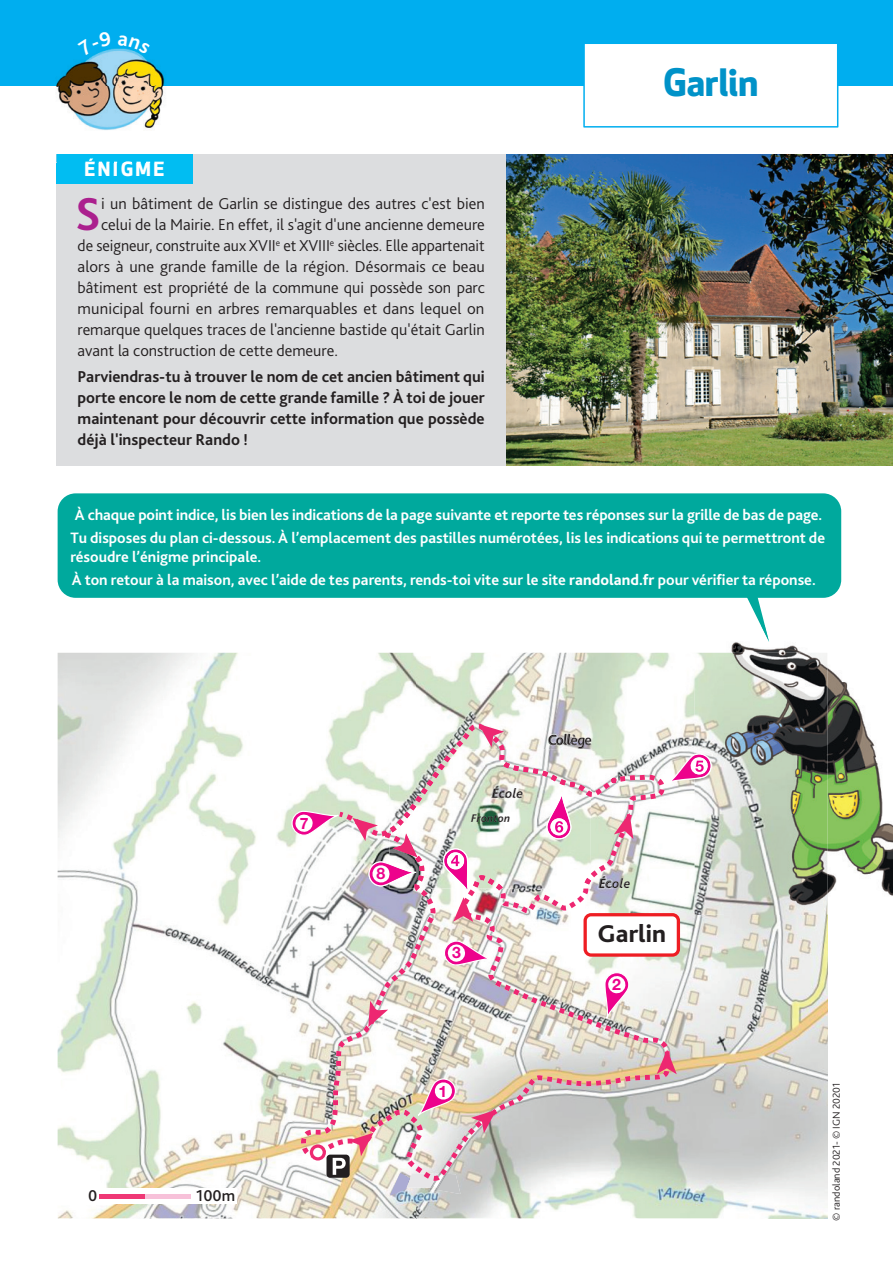
<style>
.page{position:relative;width:893px;height:1263px;background:#fff}
.page>*{position:absolute;margin:0;border:0;box-sizing:border-box;transform-origin:0 0}
.t1{font:700 48.3px "Bliss 2";color:#ab208e}
.t2{font:700 36.9px "Apex New";letter-spacing:-.005em;color:#0092c8}
.t3{font:800 25.5px "Bliss 2";color:#231f20}
.t4{font:700 19.5px "Apex New";letter-spacing:.125em;color:#fff}
.t5{font:300 16.5px "Bliss 2";color:#231f20}
.t6{font:700 16.5px/21px "Bliss 2";color:#231f20;text-align:justify}
.t7{font:500 16.5px "Bliss 2";color:#231f20}
.t8{font:700 15.75px/23px "Bliss 2";color:#fff}
.t9{font:700 15.75px "Helvetica Neue LT Std";color:#ed028c}
.t10{font:italic 700 15.3px "Bliss 2";color:#231f20}
.t11{font:italic 700 13.95px "Bliss 2";color:#231f20}
.t12{font:italic 700 11.7px "Bliss 2";letter-spacing:.005em;color:#231f20}
.t13{font:300 10.5px "Bliss 2";color:#231f20}
.s1{font-weight:800}
</style>
<div class="page">
<div style="left:0;top:0;width:893px;height:85px;background:#00aeef"></div>
<svg style="left:583px;top:44px;width:255px;height:84px"></svg>
<div style="left:56px;top:154px;width:450px;height:312px;background:#dcdddf"></div>
<div style="left:56px;top:154px;width:136px;height:30px;background:#01bdf2"></div>
<img style="left:39px;top:48px;width:138px;height:82px">
<img style="left:56px;top:154px;width:37px;height:8px">
<img style="left:85px;top:159px;width:79px;height:3px">
<img style="left:506px;top:154px;width:387px;height:312px">
<img style="left:58px;top:653px;width:358px;height:565px">
<img style="left:416px;top:653px;width:279px;height:99px">
<img style="left:572px;top:783px;width:152px;height:435px">
<img style="left:416px;top:1181px;width:156px;height:37px">
<img style="left:724px;top:915px;width:103px;height:303px">
<svg style="left:670px;top:1049px;width:7px;height:25px"></svg>
<svg style="left:291px;top:810px;width:10px;height:26px"></svg>
<div style="left:86px;top:1188px;width:151px;height:16px;background:#fff"></div>
<div style="left:99px;top:1194px;width:46px;height:5px;background:#ef3875"></div>
<div style="left:145px;top:1194px;width:46px;height:5px;background:#f7c1d9"></div>
<svg style="left:301px;top:724px;width:369px;height:457px"></svg>
<svg style="left:310px;top:1144px;width:16px;height:16px"></svg>
<svg style="left:583px;top:913px;width:97px;height:44px"></svg>
<svg style="left:390px;top:1173px;width:70px;height:22px"></svg>
<img style="left:389px;top:880px;width:202px;height:8px">
<svg style="left:442px;top:880px;width:31px;height:42px"></svg>
<svg style="left:352px;top:818px;width:65px;height:68px"></svg>
<img style="left:389px;top:749px;width:202px;height:131px">
<svg style="left:471px;top:814px;width:39px;height:8px"></svg>
<svg style="left:599px;top:876px;width:31px;height:12px"></svg>
<svg style="left:492px;top:786px;width:31px;height:12px"></svg>
<svg style="left:548px;top:734px;width:43px;height:14px"></svg>
<svg style="left:747px;top:598px;width:18px;height:27px"></svg>
<div style="left:58px;top:493px;width:783px;height:105px;background:#00a99d;border-radius:18px"></div>
<img style="left:699px;top:625px;width:194px;height:290px">
<img style="left:695px;top:653px;width:132px;height:262px">
<svg style="left:668px;top:752px;width:45px;height:31px"></svg>
<img style="left:761px;top:625px;width:8px;height:17px">
<svg style="left:78px;top:48px;width:34px;height:8px"></svg>
<svg style="left:118px;top:48px;width:32px;height:6px"></svg>
<p class="t4" style="left:84px;top:155px;width:81px">ÉNIGME</p>
<h1 class="t1" style="left:75px;top:184px;width:27px">S</h1>
<p class="t5" style="left:101px;top:194px;width:385px">i un bâtiment de Garlin se distingue des autres c'est bien</p>
<p class="t5" style="left:101px;top:215px;width:385px">celui de la Mairie. En effet, il s'agit d'une ancienne demeure</p>
<p class="t5" style="left:78px;top:236px;width:409px">de seigneur, construite aux XVII<sup>e</sup> et XVIII<sup>e</sup> siècles. Elle appartenait</p>
<p class="t5" style="left:78px;top:257px;width:409px">alors à une grande famille de la région. Désormais ce beau</p>
<p class="t5" style="left:78px;top:278px;width:409px">bâtiment est propriété de la commune qui possède son parc</p>
<p class="t5" style="left:78px;top:299px;width:408px">municipal fourni en arbres remarquables et dans lequel on</p>
<p class="t5" style="left:78px;top:320px;width:409px">remarque quelques traces de l'ancienne bastide qu'était Garlin</p>
<p class="t5" style="left:78px;top:341px;width:262px">avant la construction de cette demeure.</p>
<p class="t6" style="left:78px;top:365px;width:409px">Parviendras-tu à trouver le nom de cet ancien bâtiment qui porte encore le nom de cette grande famille ? À toi de jouer maintenant pour découvrir cette information que possède déjà l'inspecteur Rando !</p>
<h2 class="t2" style="left:663px;top:56px;width:97px">Garlin</h2>
<p class="t8" style="left:70px;top:503px;width:756px">À chaque point indice, lis bien les indications de la page suivante et reporte tes réponses sur la grille de bas de page.<br>Tu disposes du plan ci-dessous. À l’emplacement des pastilles numérotées, lis les indications qui te permettront de</p>
<p class="t8" style="left:70px;top:545px;width:747px">résoudre l’énigme principale.<br>À ton retour à la maison, avec l’aide de tes parents, rends-toi vite sur le site <span class="s1">randoland.fr</span> pour vérifier ta réponse.</p>
<p class="t9" style="left:300px;top:814px;width:10px">7</p>
<p class="t7" style="left:88px;top:1185px;width:11px">0</p>
<p class="t7" style="left:196px;top:1185px;width:40px">100m</p>
<p class="t9" style="left:376px;top:864px;width:10px">8</p>
<p class="t11" style="left:492px;top:784px;width:33px">École</p>
<p class="t12" style="left:471px;top:811px;width:40px">Fronton</p>
<p class="t9" style="left:452px;top:943px;width:10px">3</p>
<p class="t10" style="left:548px;top:730px;width:48px">Collège</p>
<p class="t11" style="left:599px;top:875px;width:33px">École</p>
<h3 class="t3" style="left:597px;top:918px;width:70px">Garlin</h3>
<p class="t9" style="left:612px;top:975px;width:10px">2</p>
<p class="t9" style="left:438px;top:1081px;width:10px">1</p>
<p class="t13" style="left:830px;top:1221px;width:140px;rotate:-90deg">© randoland 2021- © IGN 20201</p>
</div>
